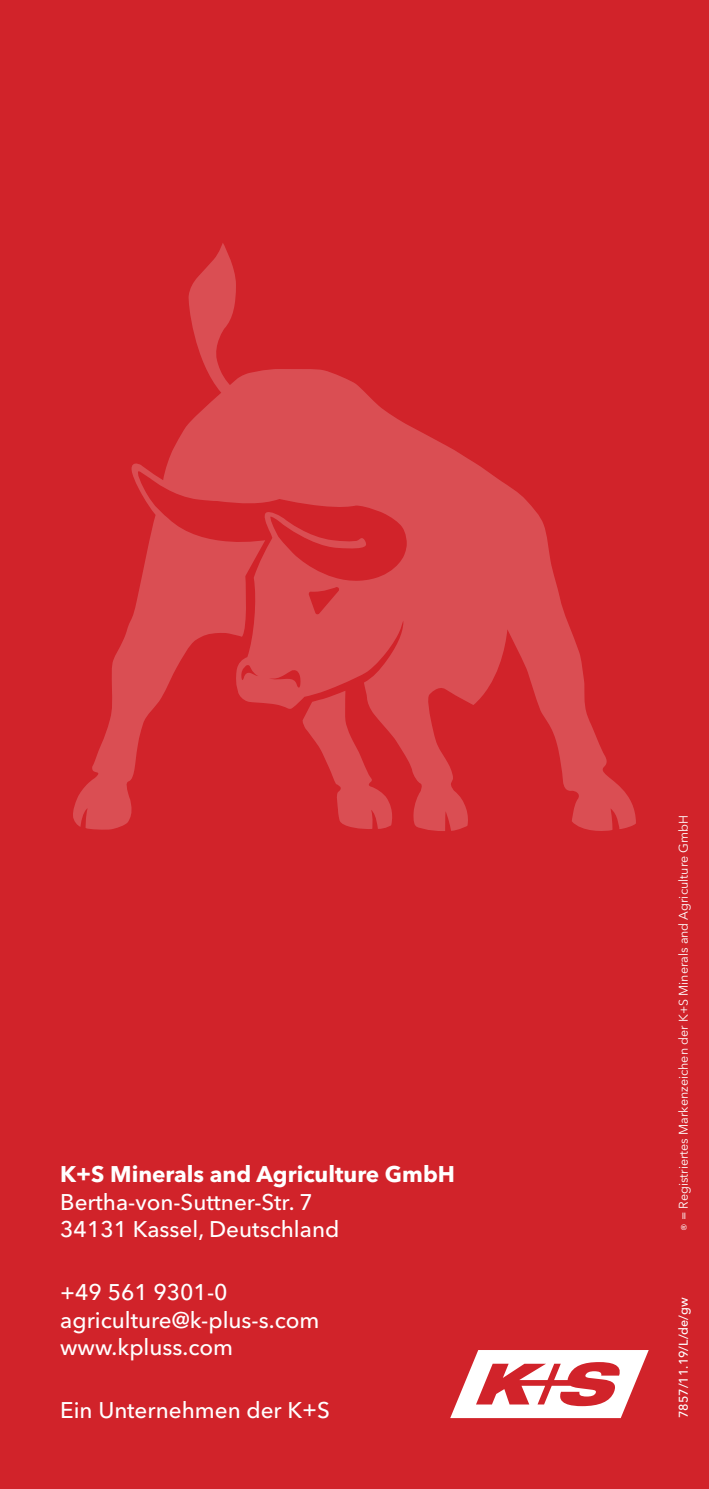
<style>
.page{position:relative;width:709px;height:1489px;background:#fff}
.page>*{position:absolute;margin:0;border:0;box-sizing:border-box;transform-origin:0 0}
.t1{font:500 22.5px/27.5px "Avenir Next LT Pro";color:#fff}
.t2{font:700 22.5px "Avenir Next LT Pro";color:#fff}
.t3{font:12.5px "Avenir Next LT Pro";color:#fff}
.t4{font:500 12.5px "Avenir Next LT Pro";color:#fff}
</style>
<div class="page">
<div style="left:0;top:0;width:709px;height:1488px;background:#d1232a"></div>
<svg style="left:73px;top:243px;width:563px;height:588px"></svg>
<svg style="left:450px;top:1350px;width:198px;height:67px"></svg>
<p class="t2" style="left:60px;top:1160px;width:396px">K+S Minerals and Agriculture GmbH</p>
<p class="t1" style="left:60px;top:1187px;width:281px">Bertha-von-Suttner-Str. 7<br>34131 Kassel, Deutschland</p>
<p class="t1" style="left:60px;top:1278px;width:261px">+49 561 9301-0 agriculture@k-plus-s.com www.kpluss.com</p>
<p class="t1" style="left:60px;top:1396px;width:271px">Ein Unternehmen der K+S</p>
<p class="t3" style="left:676px;top:1230px;width:417px;rotate:-90deg">® = Registriertes Markenzeichen der K+S Minerals and Agriculture GmbH</p>
<p class="t4" style="left:676px;top:1417px;width:122px;rotate:-90deg">7857/11.19/L/de/gw</p>
</div>
